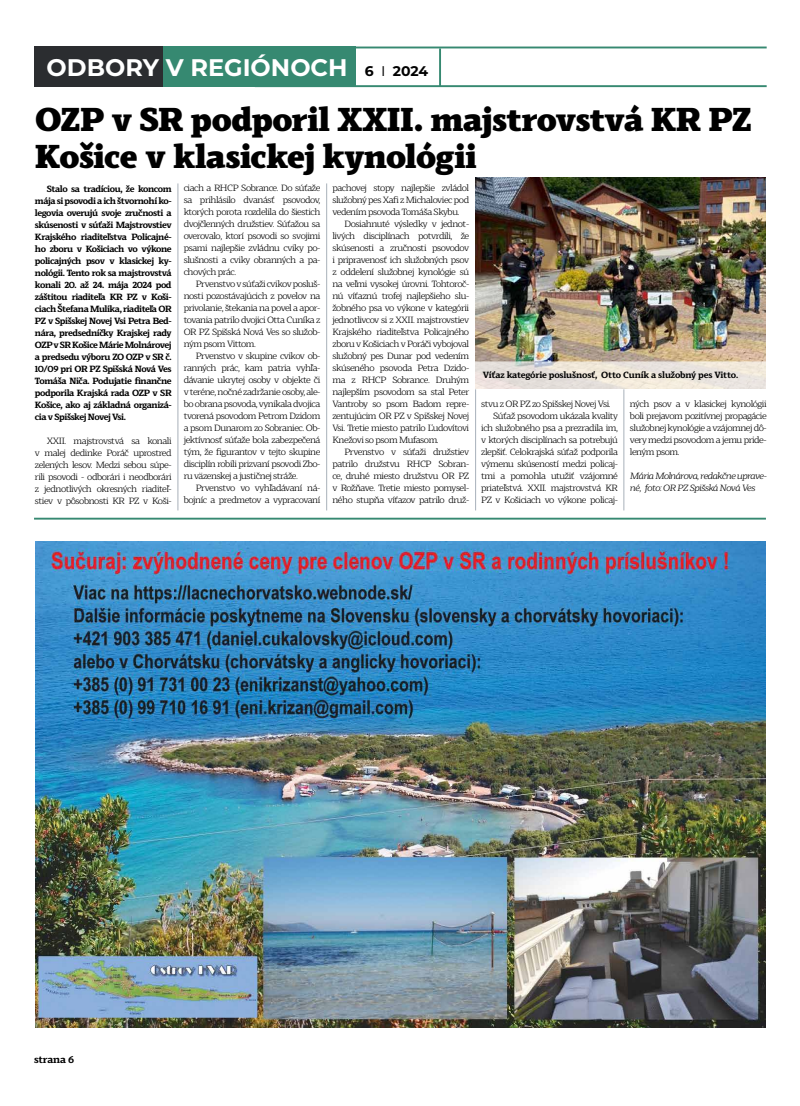
<style>
.page{position:relative;width:800px;height:1106px;background:#fff}
.page>*{position:absolute;margin:0;border:0;box-sizing:border-box;transform-origin:0 0}
.t1{font:900 33px/37px "Scharf";letter-spacing:-.015em;color:#000}
.t2{font:700 24px "Montserrat";color:#fff}
.t3{font:700 10.3px "Scharf";letter-spacing:-.02em;color:#000}
.t4{font:9px/12px "Scharf";letter-spacing:-.05em;color:#000;text-align:justify}
.t5{font:700 9px/12px "Scharf";letter-spacing:-.045em;color:#000;text-align:justify}
.t6{font:italic 9px/12px "Scharf";letter-spacing:-.055em;color:#000}
.t7{font:700 9px "Scharf";letter-spacing:-.02em;color:#000}
.s1{font-size:14px;color:#000}
.s2{font-family:"Segoe UI";font-weight:400;font-size:14px;color:#000}
</style>
<div class="page">
<hr style="left:34px;top:517px;width:731px;height:2px;background:#368971">
<hr style="left:326px;top:183px;width:1px;height:327px;background:#a8b1ba">
<hr style="left:177px;top:183px;width:1px;height:327px;background:#a8b1ba">
<hr style="left:255px;top:47px;width:511px;height:1px;background:#368971">
<hr style="left:439px;top:48px;width:2px;height:38px;background:#368971">
<div style="left:34px;top:47px;width:129px;height:40px;background:#2b2d30"></div>
<div style="left:163px;top:47px;width:192px;height:40px;background:#368971"></div>
<hr style="left:255px;top:85px;width:511px;height:2px;background:#368971">
<img style="left:475px;top:177px;width:290px;height:184px">
<img style="left:36px;top:542px;width:729px;height:485px">
<hr style="left:475px;top:389px;width:1px;height:121px;background:#a8b1ba">
<hr style="left:623px;top:389px;width:1px;height:121px;background:#a8b1ba">
<svg style="left:475px;top:361px;width:291px;height:28px;background:#e9e2da"></svg>
<h2 class="t2" style="left:47px;top:50px;width:383px">ODBORY V REGIÓNOCH <span class="s1">6</span> <span class="s2">I</span> <span class="s1">2024</span></h2>
<h1 class="t1" style="left:35px;top:97px;width:717px">OZP v SR podporil XXII. majstrovstvá KR PZ<br>Košice v klasickej kynológii</h1>
<p class="t5" style="left:35px;top:181px;width:138px;text-indent:12px">Stalo sa tradíciou, že koncom mája si psovodi a ich štvornohí ko&shy;legovia overujú svoje zručnosti a skúsenosti v súťaži Majstrovstiev Krajského riaditeľstva Policajné&shy;ho zboru v Košiciach vo výkone policajných psov v klasickej ky&shy;nológii. Tento rok sa majstrovstvá konali 20. až 24. mája 2024 pod záštitou riaditeľa KR PZ v Koši&shy;ciach Štefana Mulika, riaditeľa OR PZ v Spišskej Novej Vsi Petra Bed&shy;nára, predsedníčky Krajskej rady OZP v SR Košice Márie Molnárovej a predsedu výboru ZO OZP v SR č.<br>10/09 pri OR PZ Spišská Nová Ves Tomáša Niča. Podujatie finančne podporila Krajská rada OZP v SR Košice, ako aj základná organizá&shy;cia v Spišskej Novej Vsi.</p>
<p class="t4" style="left:35px;top:433px;width:138px;text-indent:12px">XXII. majstrovstvá sa konali v malej dedinke Poráč uprostred zelených lesov. Medzi sebou súpe&shy;rili psovodi - odborári i neodborári z jednotlivých okresných riaditeľ&shy;stiev v pôsobnosti KR PZ v Koši-</p>
<p class="t4" style="left:184px;top:181px;width:138px">ciach a RHCP Sobrance. Do súťaže sa prihlásilo dvanásť psovodov, ktorých porota rozdelila do šiestich dvojčlenných družstiev. Súťažou sa overovalo, ktorí psovodi so svojimi psami najlepšie zvládnu cviky po&shy;slušnosti a cviky obranných a pa&shy;chových prác.</p>
<p class="t4" style="left:184px;top:277px;width:138px;text-indent:12px">Prvenstvo v súťaži cvikov posluš&shy;nosti pozostávajúcich z povelov na privolanie, štekania na povel a apor&shy;tovania patrilo dvojici Otta Cuníka z OR PZ Spišská Nová Ves so služob&shy;ným psom Vittom.</p>
<p class="t4" style="left:184px;top:349px;width:138px;text-indent:12px">Prvenstvo v skupine cvikov ob&shy;ranných prác, kam patria vyhľa&shy;dávanie ukrytej osoby v objekte či v teréne, nočné zadržanie osoby, ale&shy;bo obrana psovoda, vynikala dvojica tvorená psovodom Petrom Dzidom a psom Dunarom zo Sobraniec. Ob&shy;jektívnosť súťaže bola zabezpečená tým, že figurantov v tejto skupine disciplín robili prizvaní psovodi Zbo&shy;ru väzenskej a justičnej stráže.</p>
<p class="t4" style="left:184px;top:481px;width:138px;text-align:right">Prvenstvo vo vyhľadávaní ná&shy;bojníc a predmetov a vypracovaní</p>
<p class="t4" style="left:332px;top:181px;width:138px">pachovej stopy najlepšie zvládol služobný pes Xafi z Michaloviec pod vedením psovoda Tomáša Skybu.</p>
<p class="t4" style="left:332px;top:217px;width:138px;text-indent:12px">Dosiahnuté výsledky v jednot&shy;livých disciplínach potvrdili, že skúsenosti a zručnosti psovodov i pripravenosť ich služobných psov z oddelení služobnej kynológie sú na veľmi vysokej úrovni. Tohtoroč&shy;nú víťaznú trofej najlepšieho slu&shy;žobného psa vo výkone v kategórii jednotlivcov si z XXII. majstrovstiev Krajského riaditeľstva Policajného zboru v Košiciach v Poráči vybojoval služobný pes Dunar pod vedením skúseného psovoda Petra Dzido&shy;ma z RHCP Sobrance. Druhým najlepším psovodom sa stal Peter Vantroby so psom Badom repre&shy;zentujúcim OR PZ v Spišskej Novej Vsi. Tretie miesto patrilo Ľudovítovi Knežovi so psom Mufasom.</p>
<p class="t4" style="left:332px;top:445px;width:138px;text-indent:12px">Prvenstvo v súťaži družstiev patrilo družstvu RHCP Sobran&shy;ce, druhé miesto družstvu OR PZ v Rožňave. Tretie miesto pomysel&shy;ného stupňa víťazov patrilo druž-</p>
<p class="t7" style="left:482px;top:367px;width:257px">Víťaz kategórie poslušnosť, Otto Cuník a služobný pes Vitto.</p>
<p class="t4" style="left:629px;top:397px;width:138px">ných psov a v klasickej kynológii boli prejavom pozitívnej propagácie služobnej kynológie a vzájomnej dô&shy;very medzi psovodom a jemu pride&shy;leným psom.</p>
<p class="t6" style="left:629px;top:469px;width:138px">Mária Molnárova, redakčne uprave&shy;né, foto: OR PZ Spišská Nová Ves</p>
<p class="t4" style="left:481px;top:397px;width:131px">stvu z OR PZ zo Spišskej Novej Vsi.</p>
<p class="t4" style="left:493px;top:409px;width:126px">Súťaž psovodom ukázala kvality</p>
<p class="t4" style="left:481px;top:421px;width:138px">ich služobného psa a prezradila im,</p>
<p class="t4" style="left:481px;top:433px;width:138px">v ktorých disciplínach sa potrebujú</p>
<p class="t4" style="left:481px;top:445px;width:138px">zlepšiť. Celokrajská súťaž podporila</p>
<p class="t4" style="left:481px;top:457px;width:138px">výmenu skúseností medzi policaj-</p>
<p class="t4" style="left:481px;top:469px;width:138px">tmi a pomohla utužiť vzájomné</p>
<p class="t4" style="left:481px;top:481px;width:138px">priateľstvá. XXII. majstrovstvá KR</p>
<p class="t4" style="left:481px;top:493px;width:138px">PZ v Košiciach vo výkone policaj-</p>
<p class="t3" style="left:34px;top:1050px;width:42px">strana 6</p>
</div>
